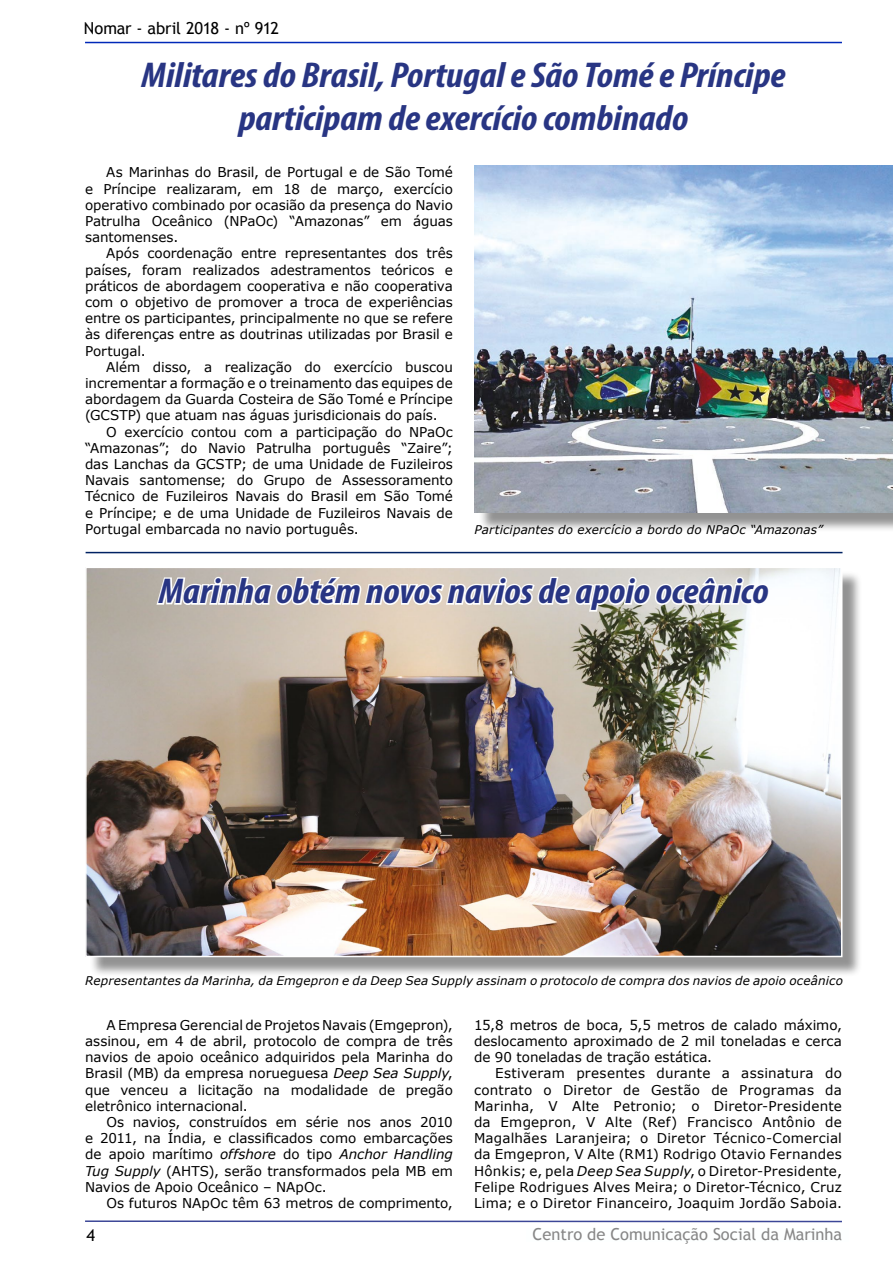
<style>
.page{position:relative;width:893px;height:1263px;background:#fff}
.page>*{position:absolute;margin:0;border:0;box-sizing:border-box;transform-origin:0 0}
.corpo_do_texto_padrã{font:italic 700 condensed 36px/43.2px "Myriad Pro";letter-spacing:-.005em;color:#283583;text-align:center;scale:1.09 1}
.t1{font:16.5px "Trebuchet MS";color:#878787}
.t2{font:16.5px "Trebuchet MS";letter-spacing:-.015em;color:#000}
.corpo_do_texto_padrã-2{font:13.5px/16.2px "Verdana";letter-spacing:-.005em;color:#000;text-align:justify}
.corpo_do_texto_padrã-3{font:italic 12px "Verdana";letter-spacing:.01em;color:#000}
.s1{font-style:italic}
</style>
<div class="page">
<hr style="left:85px;top:42px;width:757px;height:1px;background:#0028b8">
<hr style="left:85px;top:1220px;width:757px;height:2px;background:#3c4797">
<div style="left:479px;top:170px;width:414px;height:363px;background:#000;opacity:.43"></div>
<img style="left:475px;top:166px;width:418px;height:346px">
<hr style="left:86px;top:552px;width:756px;height:1px;background:#002263">
<div style="left:89px;top:571px;width:774px;height:406px;background:#000;opacity:.43"></div>
<img style="left:88px;top:570px;width:751px;height:384px">
<div style="left:85px;top:567px;width:757px;height:390px;border:2px solid #fff"></div>
<svg style="left:155px;top:574px;width:616px;height:40px"></svg>
<p class="t2" style="left:84px;top:19px;width:197px">Nomar - abril 2018 - nº 912</p>
<p class="corpo_do_texto_padrã" style="left:142px;top:53px;width:592px">Militares do Brasil, Portugal e São Tomé e Príncipe participam de exercício combinado</p>
<p class="corpo_do_texto_padrã-2" style="left:85px;top:164px;width:369px;text-indent:21px">As Marinhas do Brasil, de Portugal e de São Tomé e Príncipe realizaram, em 18 de março, exercício operativo combinado por ocasião da presença do Navio Patrulha Oceânico (NPaOc) “Amazonas” em águas santomenses.</p>
<p class="corpo_do_texto_padrã-2" style="left:85px;top:245px;width:369px;text-indent:21px">Após coordenação entre representantes dos três países, foram realizados adestramentos teóricos e práticos de abordagem cooperativa e não cooperativa com o objetivo de promover a troca de experiências entre os participantes, principalmente no que se refere às diferenças entre as doutrinas utilizadas por Brasil e Portugal.</p>
<p class="corpo_do_texto_padrã-2" style="left:85px;top:359px;width:369px;text-indent:21px">Além disso, a realização do exercício buscou incrementar a formação e o treinamento das equipes de abordagem da Guarda Costeira de São Tomé e Príncipe (GCSTP) que atuam nas águas jurisdicionais do país.</p>
<p class="corpo_do_texto_padrã-2" style="left:85px;top:423px;width:369px;text-indent:21px">O exercício contou com a participação do NPaOc “Amazonas”; do Navio Patrulha português “Zaire”; das Lanchas da GCSTP; de uma Unidade de Fuzileiros Navais santomense; do Grupo de Assessoramento Técnico de Fuzileiros Navais do Brasil em São Tomé e Príncipe; e de uma Unidade de Fuzileiros Navais de Portugal embarcada no navio português.</p>
<p class="corpo_do_texto_padrã-3" style="left:475px;top:522px;width:349px">Participantes do exercício a bordo do NPaOc “Amazonas”</p>
<p class="corpo_do_texto_padrã" style="left:159px;top:569px;width:561px">Marinha obtém novos navios de apoio oceânico</p>
<p class="corpo_do_texto_padrã-3" style="left:85px;top:972px;width:759px">Representantes da Marinha, da Emgepron e da Deep Sea Supply assinam o protocolo de compra dos navios de apoio oceânico</p>
<p class="corpo_do_texto_padrã-2" style="left:474px;top:1017px;width:369px">15,8 metros de boca, 5,5 metros de calado máximo, deslocamento aproximado de 2 mil toneladas e cerca de 90 toneladas de tração estática.</p>
<p class="corpo_do_texto_padrã-2" style="left:474px;top:1065px;width:369px;text-indent:21px">Estiveram presentes durante a assinatura do contrato o Diretor de Gestão de Programas da Marinha, V Alte Petronio; o Diretor-Presidente da Emgepron, V Alte (Ref) Francisco Antônio de Magalhães Laranjeira; o Diretor Técnico-Comercial da Emgepron, V Alte (RM1) Rodrigo Otavio Fernandes Hônkis; e, pela <span class="s1">Deep Sea Supply</span>, o Diretor-Presidente, Felipe Rodrigues Alves Meira; o Diretor-Técnico, Cruz Lima; e o Diretor Financeiro, Joaquim Jordão Saboia.</p>
<p class="corpo_do_texto_padrã-2" style="left:85px;top:1017px;width:369px;text-indent:21px">A Empresa Gerencial de Projetos Navais (Emgepron), assinou, em 4 de abril, protocolo de compra de três navios de apoio oceânico adquiridos pela Marinha do Brasil (MB) da empresa norueguesa <span class="s1">Deep Sea Supply</span>, que venceu a licitação na modalidade de pregão eletrônico internacional.</p>
<p class="corpo_do_texto_padrã-2" style="left:85px;top:1114px;width:369px;text-indent:21px">Os navios, construídos em série nos anos 2010 e 2011, na Índia, e classificados como embarcações de apoio marítimo <span class="s1">offshore</span> do tipo <span class="s1">Anchor Handling Tug Supply</span> (AHTS), serão transformados pela MB em Navios de Apoio Oceânico – NApOc.</p>
<p class="corpo_do_texto_padrã-2" style="left:106px;top:1195px;width:348px">Os futuros NApOc têm 63 metros de comprimento,</p>
<p class="t2" style="left:87px;top:1225px;width:10px">4</p>
<p class="t1" style="left:533px;top:1224px;width:311px">Centro de Comunicação Social da Marinha</p>
</div>
